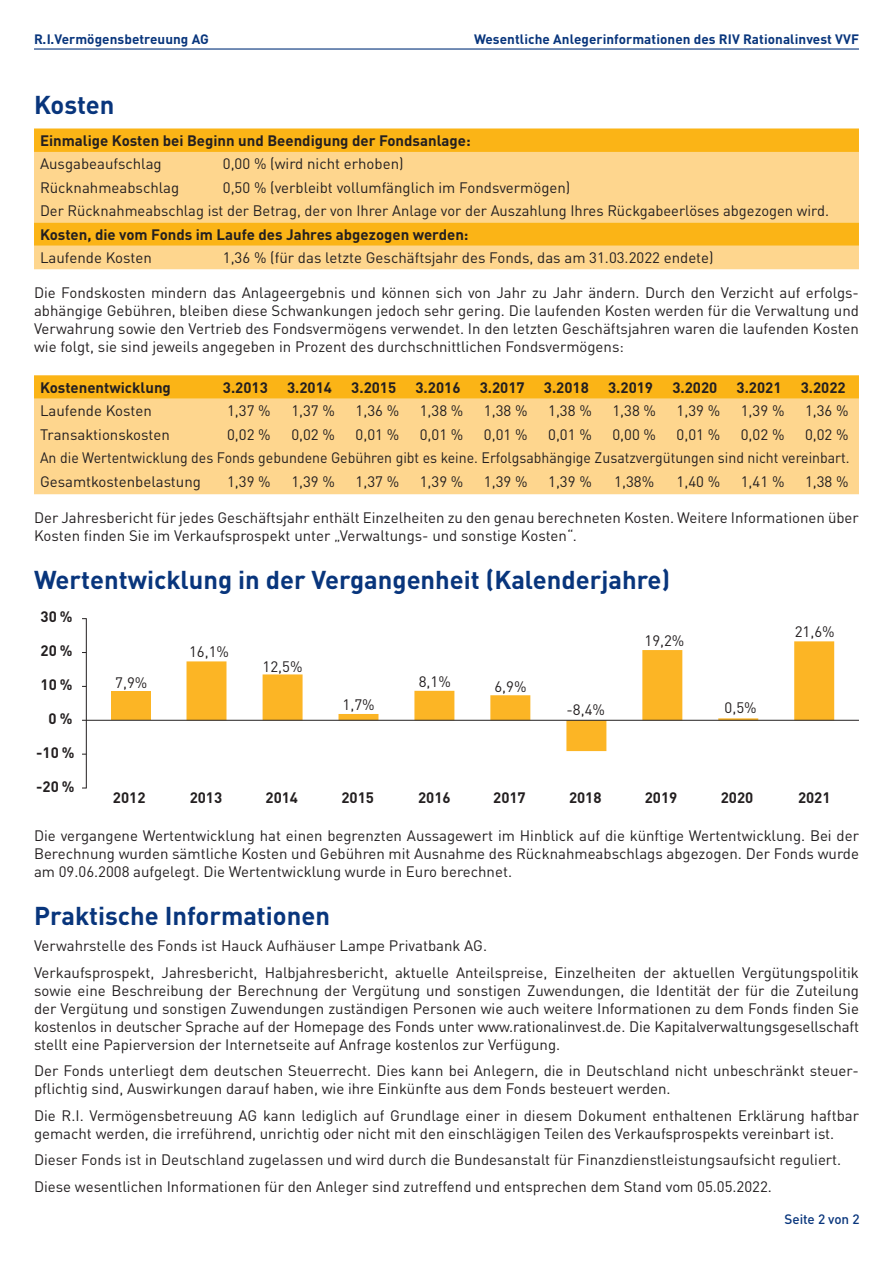
<style>
.page{position:relative;width:893px;height:1263px;background:#fff}
.page>*{position:absolute;margin:0;border:0;box-sizing:border-box;transform-origin:0 0}
.t1{font:700 25.5px "DINOT";color:#08357c}
.t2{font:15px/18px "DINOT";color:#231f20;text-align:justify}
.t3{font:700 15px "DINOT";color:#231f20}
.t4{font:15px "DINOT";color:#231f20;scale:.94 1}
.Disclaimer{font:700 13.5px "DINOT";letter-spacing:.005em;color:#08357c}
.Kasten_Copy{font:500 13.5px "DINOT";letter-spacing:-.005em;color:#08357c}
</style>
<div class="page">
<hr style="left:34px;top:48px;width:825px;height:2px;background:#08357c">
<svg style="left:34px;top:128px;width:825px;height:24px;background:#fbb51b"></svg>
<svg style="left:34px;top:152px;width:825px;height:117px;background:#fdcf76"></svg>
<svg style="left:34px;top:375px;width:825px;height:24px;background:#fbb51b"></svg>
<div style="left:34px;top:399px;width:825px;height:95px;background:#fed68e"></div>
<hr style="left:86px;top:618px;width:1px;height:170px;background:#231f20">
<div style="left:111px;top:691px;width:40px;height:29px;background:#fcb525"></div>
<svg style="left:187px;top:641px;width:647px;height:110px"></svg>
<hr style="left:82px;top:720px;width:777px;height:1px;background:#231f20">
<p class="Disclaimer" style="left:34px;top:29px;width:177px">R.I.Vermögensbetreuung AG</p>
<p class="Disclaimer" style="left:474px;top:29px;width:386px">Wesentliche Anlegerinformationen des RIV Rationalinvest VVF</p>
<p class="t1" style="left:34px;top:85px;width:82px">Kosten</p>
<p class="t3" style="left:40px;top:129px;width:432px">Einmalige Kosten bei Beginn und Beendigung der Fondsanlage:</p>
<p class="t2" style="left:40px;top:154px;width:123px">Ausgabeaufschlag</p>
<p class="t2" style="left:223px;top:154px;width:182px">0,00 % (wird nicht erhoben)</p>
<p class="t2" style="left:40px;top:177px;width:141px">Rücknahmeabschlag</p>
<p class="t2" style="left:223px;top:177px;width:349px">0,50 % (verbleibt vollumfänglich im Fondsvermögen)</p>
<p class="t2" style="left:40px;top:201px;width:790px">Der Rücknahmeabschlag ist der Betrag, der von Ihrer Anlage vor der Auszahlung Ihres Rückgabeerlöses abgezogen wird.</p>
<p class="t3" style="left:40px;top:223px;width:430px">Kosten, die vom Fonds im Laufe des Jahres abgezogen werden:</p>
<p class="t2" style="left:40px;top:248px;width:113px">Laufende Kosten</p>
<p class="t2" style="left:223px;top:248px;width:492px">1,36 % (für das letzte Geschäftsjahr des Fonds, das am 31.03.2022 endete)</p>
<p class="t2" style="left:34px;top:283px;width:826px">Die Fondskosten mindern das Anlageergebnis und können sich von Jahr zu Jahr ändern. Durch den Verzicht auf erfolgs&shy;abhängige Gebühren, bleiben diese Schwankungen jedoch sehr gering. Die laufenden Kosten werden für die Verwaltung und Verwahrung sowie den Vertrieb des Fondsvermögens verwendet. In den letzten Geschäftsjahren waren die laufenden Kosten wie folgt, sie sind jeweils angegeben in Prozent des durchschnittlichen Fondsvermögens:</p>
<p class="t3" style="left:40px;top:376px;width:132px">Kostenentwicklung</p>
<p class="t3" style="left:223px;top:376px;width:46px">3.2013</p>
<p class="t3" style="left:287px;top:376px;width:46px">3.2014</p>
<p class="t3" style="left:351px;top:376px;width:46px">3.2015</p>
<p class="t3" style="left:415px;top:376px;width:46px">3.2016</p>
<p class="t3" style="left:480px;top:376px;width:46px">3.2017</p>
<p class="t3" style="left:544px;top:376px;width:46px">3.2018</p>
<p class="t3" style="left:608px;top:376px;width:46px">3.2019</p>
<p class="t3" style="left:672px;top:376px;width:46px">3.2020</p>
<p class="t3" style="left:736px;top:376px;width:46px">3.2021</p>
<p class="t3" style="left:801px;top:376px;width:46px">3.2022</p>
<p class="t2" style="left:40px;top:400px;width:113px">Laufende Kosten</p>
<p class="t2" style="left:227px;top:400px;width:45px">1,37 %</p>
<p class="t2" style="left:291px;top:400px;width:45px">1,37 %</p>
<p class="t2" style="left:356px;top:400px;width:45px">1,36 %</p>
<p class="t2" style="left:420px;top:400px;width:45px">1,38 %</p>
<p class="t2" style="left:484px;top:400px;width:45px">1,38 %</p>
<p class="t2" style="left:548px;top:400px;width:45px">1,38 %</p>
<p class="t2" style="left:612px;top:400px;width:45px">1,38 %</p>
<p class="t2" style="left:677px;top:400px;width:45px">1,39 %</p>
<p class="t2" style="left:741px;top:400px;width:45px">1,39 %</p>
<p class="t2" style="left:805px;top:400px;width:45px">1,36 %</p>
<p class="t2" style="left:40px;top:424px;width:131px">Transaktionskosten</p>
<p class="t2" style="left:227px;top:424px;width:45px">0,02 %</p>
<p class="t2" style="left:291px;top:424px;width:45px">0,02 %</p>
<p class="t2" style="left:356px;top:424px;width:45px">0,01 %</p>
<p class="t2" style="left:420px;top:424px;width:45px">0,01 %</p>
<p class="t2" style="left:484px;top:424px;width:45px">0,01 %</p>
<p class="t2" style="left:548px;top:424px;width:45px">0,01 %</p>
<p class="t2" style="left:612px;top:424px;width:45px">0,00 %</p>
<p class="t2" style="left:677px;top:424px;width:45px">0,01 %</p>
<p class="t2" style="left:741px;top:424px;width:45px">0,02 %</p>
<p class="t2" style="left:805px;top:424px;width:45px">0,02 %</p>
<p class="t4" style="left:40px;top:446px;width:863px">An die Wertentwicklung des Fonds gebundene Gebühren gibt es keine. Erfolgsabhängige Zusatzvergütungen sind nicht vereinbart.</p>
<p class="t2" style="left:40px;top:471px;width:162px">Gesamtkostenbelastung</p>
<p class="t2" style="left:227px;top:471px;width:45px">1,39 %</p>
<p class="t2" style="left:291px;top:471px;width:45px">1,39 %</p>
<p class="t2" style="left:356px;top:471px;width:45px">1,37 %</p>
<p class="t2" style="left:420px;top:471px;width:45px">1,39 %</p>
<p class="t2" style="left:484px;top:471px;width:45px">1,39 %</p>
<p class="t2" style="left:548px;top:471px;width:45px">1,39 %</p>
<p class="t2" style="left:614px;top:471px;width:41px">1,38%</p>
<p class="t2" style="left:677px;top:471px;width:45px">1,40 %</p>
<p class="t2" style="left:741px;top:471px;width:45px">1,41 %</p>
<p class="t2" style="left:805px;top:471px;width:45px">1,38 %</p>
<p class="t2" style="left:34px;top:507px;width:826px">Der Jahresbericht für jedes Geschäftsjahr enthält Einzelheiten zu den genau berechneten Kosten. Weitere Informationen über<br>Kosten finden Sie im Verkaufsprospekt unter „Verwaltungs- und sonstige Kosten“.</p>
<p class="t1" style="left:34px;top:560px;width:638px">Wertentwicklung in der Vergangenheit (Kalenderjahre)</p>
<p class="t3" style="left:41px;top:605px;width:34px">30 %</p>
<p class="t3" style="left:41px;top:639px;width:34px">20 %</p>
<p class="t3" style="left:41px;top:673px;width:34px">10 %</p>
<p class="t3" style="left:49px;top:707px;width:25px">0 %</p>
<p class="t3" style="left:36px;top:741px;width:40px">-10 %</p>
<p class="t2" style="left:115px;top:672px;width:34px">7,9%</p>
<p class="t2" style="left:189px;top:641px;width:41px">16,1%</p>
<p class="t2" style="left:263px;top:656px;width:41px">12,5%</p>
<p class="t2" style="left:343px;top:695px;width:34px">1,7%</p>
<p class="t2" style="left:419px;top:671px;width:34px">8,1%</p>
<p class="t2" style="left:494px;top:676px;width:34px">6,9%</p>
<p class="t2" style="left:567px;top:699px;width:40px">-8,4%</p>
<p class="t2" style="left:644px;top:630px;width:41px">19,2%</p>
<p class="t2" style="left:725px;top:697px;width:34px">0,5%</p>
<p class="t2" style="left:795px;top:622px;width:41px">21,6%</p>
<p class="t3" style="left:36px;top:774px;width:40px">-20 %</p>
<p class="t3" style="left:113px;top:786px;width:34px">2012</p>
<p class="t3" style="left:190px;top:786px;width:34px">2013</p>
<p class="t3" style="left:266px;top:786px;width:34px">2014</p>
<p class="t3" style="left:341px;top:786px;width:34px">2015</p>
<p class="t3" style="left:418px;top:786px;width:34px">2016</p>
<p class="t3" style="left:493px;top:786px;width:34px">2017</p>
<p class="t3" style="left:569px;top:786px;width:34px">2018</p>
<p class="t3" style="left:645px;top:786px;width:34px">2019</p>
<p class="t3" style="left:721px;top:786px;width:34px">2020</p>
<p class="t3" style="left:798px;top:786px;width:34px">2021</p>
<p class="t2" style="left:34px;top:826px;width:826px">Die vergangene Wertentwicklung hat einen begrenzten Aussagewert im Hinblick auf die künftige Wertentwicklung. Bei der Berechnung wurden sämtliche Kosten und Gebühren mit Ausnahme des Rücknahmeabschlags abgezogen. Der Fonds wurde am 09.06.2008 aufgelegt. Die Wertentwicklung wurde in Euro berechnet.</p>
<p class="t1" style="left:34px;top:896px;width:297px">Praktische Informationen</p>
<p class="t2" style="left:34px;top:936px;width:455px">Verwahrstelle des Fonds ist Hauck Aufhäuser Lampe Privatbank AG.</p>
<p class="t2" style="left:34px;top:962px;width:826px">Verkaufsprospekt, Jahresbericht, Halbjahresbericht, aktuelle Anteilspreise, Einzelheiten der aktuellen Vergütungspolitik sowie eine Beschreibung der Berechnung der Vergütung und sonstigen Zuwendungen, die Identität der für die Zuteilung der Vergütung und sonstigen Zuwendungen zuständigen Personen wie auch weitere Informationen zu dem Fonds finden Sie kostenlos in deutscher Sprache auf der Homepage des Fonds unter www.rationalinvest.de. Die Kapitalverwaltungsgesellschaft stellt eine Papierversion der Internetseite auf Anfrage kostenlos zur Verfügung.</p>
<p class="t2" style="left:34px;top:1061px;width:826px">Der Fonds unterliegt dem deutschen Steuerrecht. Dies kann bei Anlegern, die in Deutschland nicht unbeschränkt steuer&shy;pflichtig sind, Auswirkungen darauf haben, wie ihre Einkünfte aus dem Fonds besteuert werden.</p>
<p class="t2" style="left:34px;top:1105px;width:826px">Die R.I. Vermögensbetreuung AG kann lediglich auf Grundlage einer in diesem Dokument enthaltenen Erklärung haftbar gemacht werden, die irreführend, unrichtig oder nicht mit den einschlägigen Teilen des Verkaufsprospekts vereinbart ist.</p>
<p class="t2" style="left:34px;top:1150px;width:809px">Dieser Fonds ist in Deutschland zugelassen und wird durch die Bundesanstalt für Finanzdienstleistungsaufsicht reguliert.</p>
<p class="t2" style="left:34px;top:1176px;width:739px">Diese wesentlichen Informationen für den Anleger sind zutreffend und entsprechen dem Stand vom 05.05.2022.</p>
<p class="Kasten_Copy" style="left:784px;top:1209px;width:77px">Seite 2 von 2</p>
</div>
